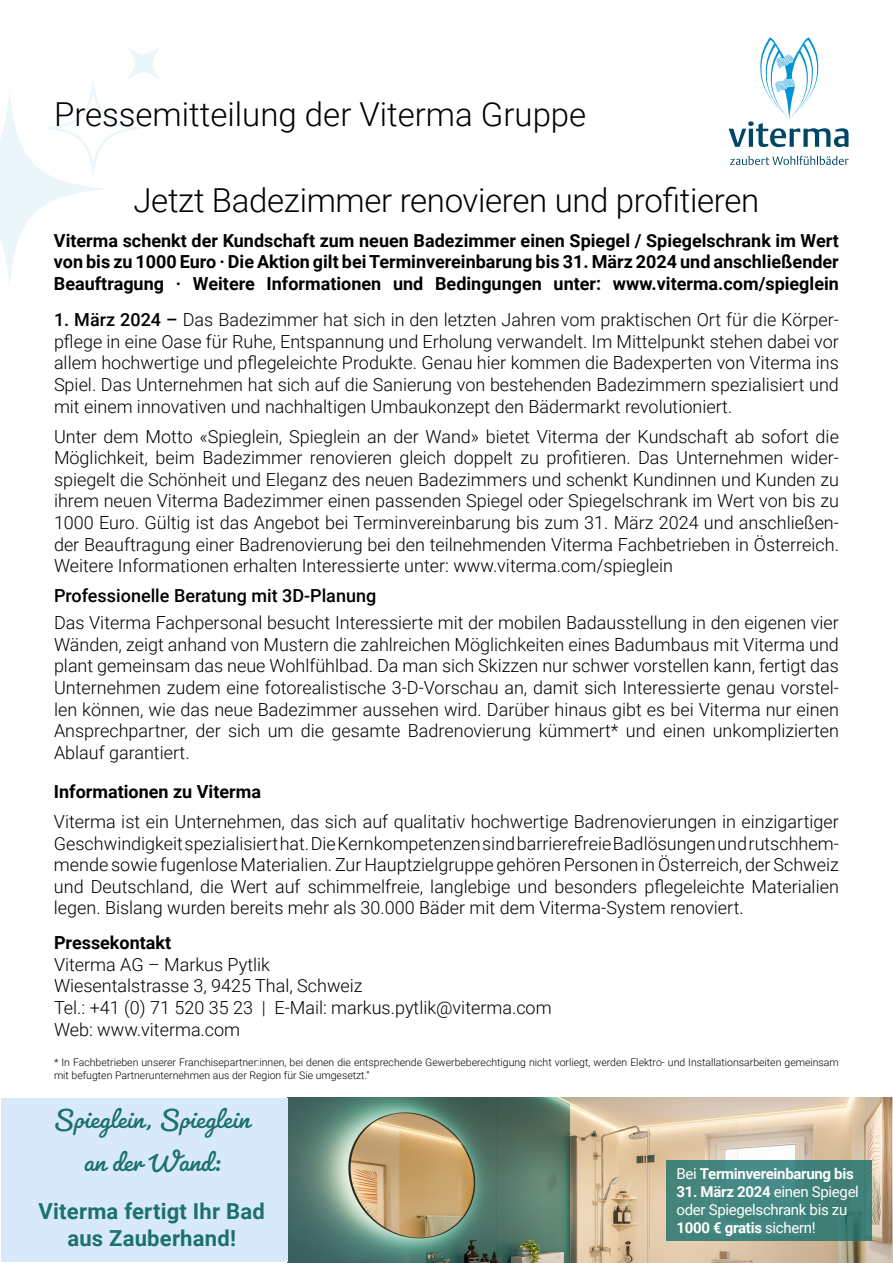
<style>
.page{position:relative;width:893px;height:1263px;background:#fff}
.page>*{position:absolute;margin:0;border:0;box-sizing:border-box;transform-origin:0 0}
.t1{font:300 33px "Roboto";letter-spacing:-.01em;color:#000}
.t2{font:30.75px "Pacifico";color:#1b716d}
.t3{font:700 22.05px "Roboto";letter-spacing:.01em;color:#1b716d}
.t4{font:300 18px/21.6px "Roboto";color:#000;text-align:justify}
.t5{font:700 18px/21.6px "Roboto";color:#000;text-align:justify}
.t6{font:500 18px "Roboto";color:#000}
.t7{font:15px/18px "Roboto";letter-spacing:-.02em;color:#fff}
.t8{font:700 15px "Roboto";letter-spacing:-.02em;color:#fff}
.t9{font:300 10.5px/12.6px "Roboto";color:#000}
.s1{font-weight:500}
.s2{font-weight:400}
.s3{font-weight:700}
</style>
<div class="page">
<div style="left:124px;top:44px;width:39px;height:39px;background:linear-gradient(to right,#f7fbfd,#f7fbfd)"></div>
<svg style="left:0;top:78px;width:144px;height:209px"></svg>
<svg style="left:730px;top:156px;width:118px;height:9px"></svg>
<svg style="left:729px;top:38px;width:119px;height:109px"></svg>
<img style="left:288px;top:1098px;width:605px;height:165px">
<div style="left:1px;top:1098px;width:287px;height:163px;background:#d8eafa"></div>
<div style="left:666px;top:1160px;width:206px;height:81px;background:linear-gradient(to right,#468881,#3e7f78)"></div>
<p class="t1" style="left:54px;top:91px;width:534px">Pressemitteilung der Viterma Gruppe</p>
<p class="t1" style="left:133px;top:177px;width:627px">Jetzt Badezimmer renovieren und profitieren</p>
<p class="t5" style="left:54px;top:229px;width:786px">Viterma schenkt der Kundschaft zum neuen Badezimmer einen Spiegel / Spiegelschrank im Wert von bis zu 1000 Euro · Die Aktion gilt bei Terminvereinbarung bis 31. März 2024 und anschließender Beauftragung · Weitere Informationen und Bedingungen unter: www.viterma.com/spieglein</p>
<p class="t4" style="left:54px;top:308px;width:786px"><span class="s1">1. März 2024 –</span> Das Badezimmer hat sich in den letzten Jahren vom praktischen Ort für die Körper&shy;pflege in eine Oase für Ruhe, Entspannung und Erholung verwandelt. Im Mittelpunkt stehen dabei vor allem hochwertige und pflegeleichte Produkte. Genau hier kommen die Badexperten von Viterma ins Spiel. Das Unternehmen hat sich auf die Sanierung von bestehenden Badezimmern spezialisiert und mit einem innovativen und nachhaltigen Umbaukonzept den Bädermarkt revolutioniert.</p>
<p class="t4" style="left:54px;top:425px;width:786px">Unter dem Motto «Spieglein, Spieglein an der Wand» bietet Viterma der Kundschaft ab sofort die Möglichkeit, beim Badezimmer renovieren gleich doppelt zu profitieren. Das Unternehmen wider&shy;spiegelt die Schönheit und Eleganz des neuen Badezimmers und schenkt Kundinnen und Kunden zu ihrem neuen Viterma Badezimmer einen passenden Spiegel oder Spiegelschrank im Wert von bis zu 1000 Euro. Gültig ist das Angebot bei Terminvereinbarung bis zum 31. März 2024 und anschließen&shy;der Beauftragung einer Badrenovierung bei den teilnehmenden Viterma Fachbetrieben in Österreich.<br>Weitere Informationen erhalten Interessierte unter: www.viterma.com/spieglein</p>
<p class="t6" style="left:54px;top:583px;width:324px">Professionelle Beratung mit 3D-Planung</p>
<p class="t4" style="left:54px;top:611px;width:786px">Das Viterma Fachpersonal besucht Interessierte mit der mobilen Badausstellung in den eigenen vier Wänden, zeigt anhand von Mustern die zahlreichen Möglichkeiten eines Badumbaus mit Viterma und plant gemeinsam das neue Wohlfühlbad. Da man sich Skizzen nur schwer vorstellen kann, fertigt das Unternehmen zudem eine fotorealistische 3-D-Vorschau an, damit sich Interessierte genau vorstel&shy;len können, wie das neue Badezimmer aussehen wird. Darüber hinaus gibt es bei Viterma nur einen Ansprechpartner, der sich um die gesamte Badrenovierung kümmert* und einen unkomplizierten Ablauf garantiert.</p>
<p class="t5" style="left:54px;top:780px;width:209px">Informationen zu Viterma</p>
<p class="t4" style="left:54px;top:810px;width:786px">Viterma ist ein Unternehmen, das sich auf qualitativ hochwertige Badrenovierungen in einzigartiger Geschwindigkeit spezialisiert hat. Die Kernkompetenzen sind barrierefreie Badlösungen und rutschhem&shy;mende sowie fugenlose Materialien. Zur Hauptzielgruppe gehören Personen in Österreich, der Schweiz und Deutschland, die Wert auf schimmelfreie, langlebige und besonders pflegeleichte Materialien legen. Bislang wurden bereits mehr als 30.000 Bäder mit dem Viterma-System renoviert.</p>
<p class="t5" style="left:54px;top:931px;width:119px">Pressekontakt</p>
<p class="t4" style="left:54px;top:953px;width:218px">Viterma AG – Markus Pytlik</p>
<p class="t4" style="left:54px;top:975px;width:310px">Wiesentalstrasse 3, 9425 Thal, Schweiz</p>
<p class="t4" style="left:54px;top:996px;width:499px">Tel.: +41 (0) 71 520 35 23 | E-Mail: markus.pytlik@viterma.com<br>Web: www.viterma.com</p>
<p class="t9" style="left:54px;top:1056px;width:786px">* In Fachbetrieben unserer Franchisepartner:innen, bei denen die entsprechende Gewerbeberechtigung nicht vorliegt, werden Elektro- und Installationsarbeiten gemeinsam mit befugten Partnerunternehmen aus der Region für Sie umgesetzt.“</p>
<p class="t2" style="left:54px;top:1099px;width:197px">Spieglein, Spieglein</p>
<p class="t2" style="left:84px;top:1142px;width:138px">an der Wand:</p>
<p class="t3" style="left:39px;top:1196px;width:228px">Viterma fertigt Ihr Bad</p>
<p class="t3" style="left:67px;top:1222px;width:170px">aus Zauberhand!</p>
<p class="t8" style="left:676px;top:1163px;width:179px"><span class="s2">Bei</span> Terminvereinbarung bis</p>
<p class="t7" style="left:676px;top:1182px;width:184px"><span class="s3">31. März 2024</span> einen Spiegel oder Spiegelschrank bis zu<br><span class="s3">1000 € gratis</span> sichern!</p>
</div>
